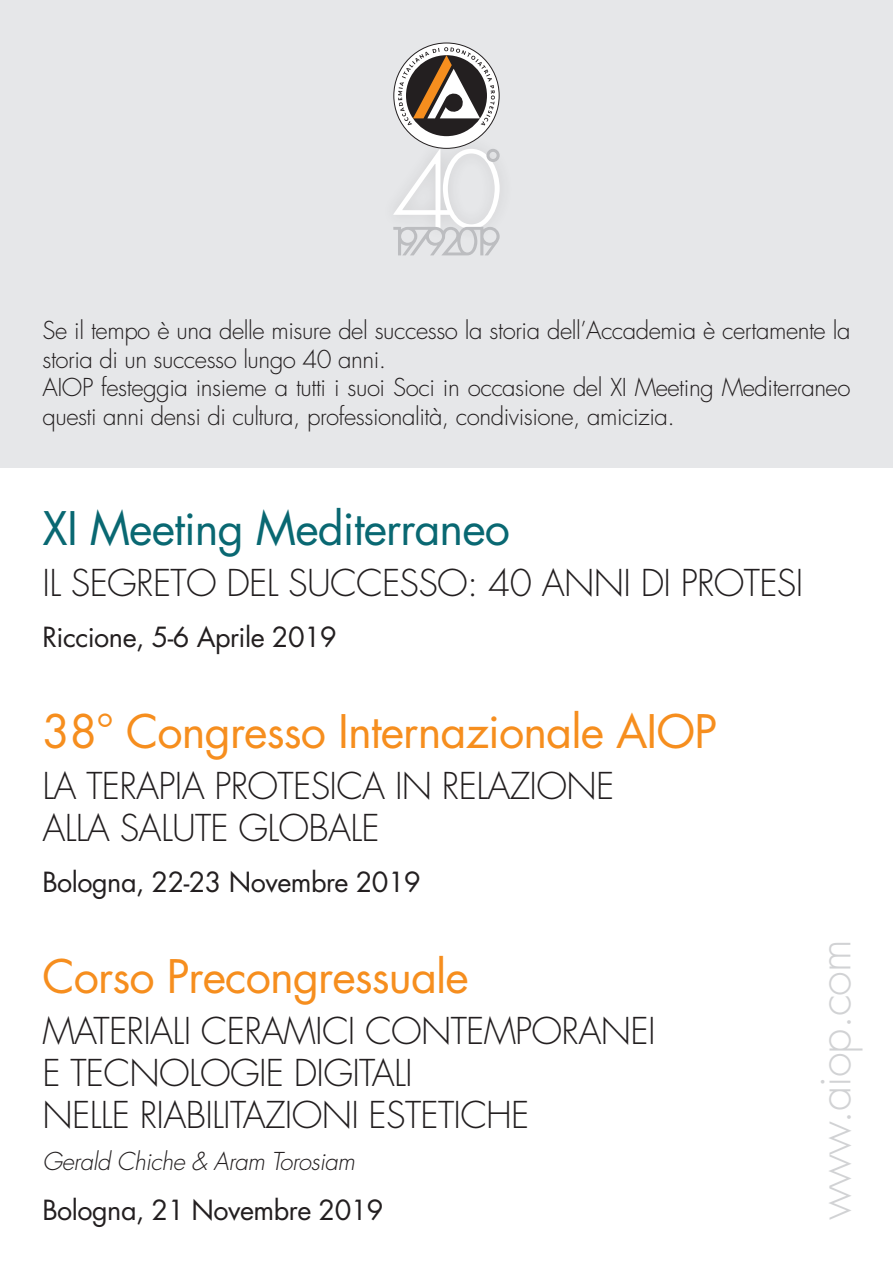
<style>
.page{position:relative;width:893px;height:1263px;background:#fff}
.page>*{position:absolute;margin:0;border:0;box-sizing:border-box;transform-origin:0 0}
.t1{font:45px "Futura";letter-spacing:-.02em;color:#f68e1e}
.t2{font:45px "Futura";letter-spacing:-.02em;color:#096872}
.t3{font:300 45px "Futura";letter-spacing:-.02em;color:#d1d2d4}
.t4{font:300 36px/41.8px "Futura";letter-spacing:-.02em;color:#231f20}
.t5{font:27px "Futura";letter-spacing:-.02em;color:#231f20}
.t6{font:300 24px/28.8px "Futura";letter-spacing:-.02em;color:#231f20}
.t7{font:italic 300 24px "Futura";letter-spacing:-.02em;color:#231f20}
</style>
<div class="page">
<div style="left:0;top:0;width:893px;height:468px;background:#e6e7e9"></div>
<div style="left:394px;top:43px;width:105px;height:105px;background:#fff;border-radius:50%"></div>
<div style="left:406px;top:55px;width:81px;height:81px;background:#231f20;border-radius:50%"></div>
<svg style="left:398px;top:47px;width:97px;height:78px"></svg>
<svg style="left:393px;top:149px;width:107px;height:106px"></svg>
<div style="left:486px;top:149px;width:14px;height:13px;border:3px solid #bcbdc0;border-radius:50%"></div>
<p class="t6" style="left:43px;top:316px;width:809px">Se il tempo è una delle misure del successo la storia dell’Accademia è certamente la storia di un successo lungo 40 anni.<br>AIOP festeggia insieme a tutti i suoi Soci in occasione del XI Meeting Mediterraneo questi anni densi di cultura, professionalità, condivisione, amicizia.</p>
<h1 class="t2" style="left:43px;top:500px;width:469px">XI Meeting Mediterraneo</h1>
<h2 class="t4" style="left:43px;top:563px;width:762px">IL SEGRETO DEL SUCCESSO: 40 ANNI DI PROTESI</h2>
<p class="t5" style="left:43px;top:620px;width:296px">Riccione, 5-6 Aprile 2019</p>
<h1 class="t1" style="left:43px;top:703px;width:676px">38° Congresso Internazionale AIOP</h1>
<h2 class="t4" style="left:43px;top:766px;width:573px">LA TERAPIA PROTESICA IN RELAZIONE<br>ALLA SALUTE GLOBALE</h2>
<p class="t5" style="left:43px;top:865px;width:380px">Bologna, 22-23 Novembre 2019</p>
<h1 class="t1" style="left:43px;top:948px;width:428px">Corso Precongressuale</h1>
<h2 class="t4" style="left:43px;top:1011px;width:614px">MATERIALI CERAMICI CONTEMPORANEI<br>E TECNOLOGIE DIGITALI<br>NELLE RIABILITAZIONI ESTETICHE</h2>
<p class="t7" style="left:43px;top:1146px;width:314px">Gerald Chiche &amp; Aram Torosiam</p>
<p class="t5" style="left:43px;top:1193px;width:342px">Bologna, 21 Novembre 2019</p>
<h1 class="t3" style="left:807px;top:1220px;width:283px;rotate:-90deg">www.aiop.com</h1>
</div>
